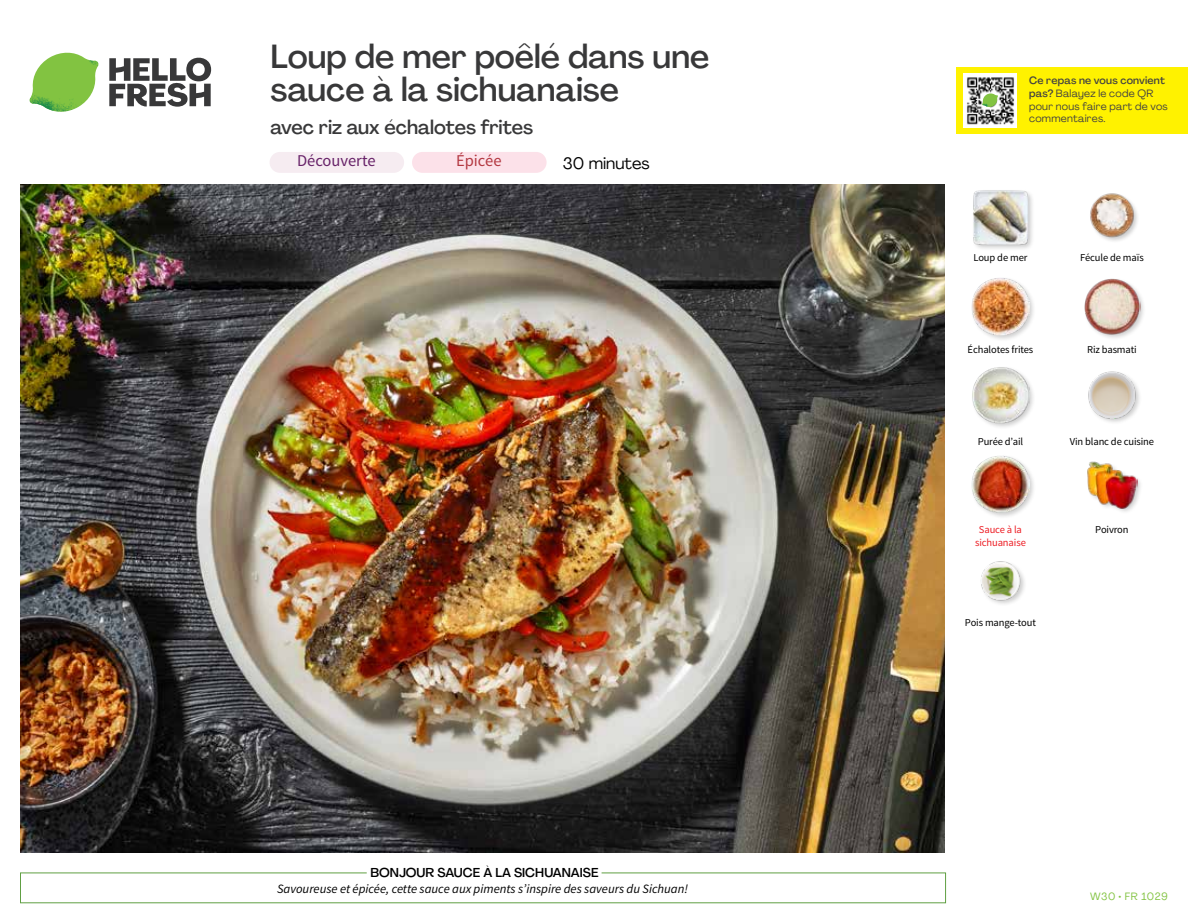
<style>
.page{position:relative;width:1188px;height:918px;background:#fff}
.page>*{position:absolute;margin:0;border:0;box-sizing:border-box;transform-origin:0 0}
.t1{font:500 33px/33px "Agrandir";color:#383839}
.t2{font:500 19.5px "Agrandir";color:#383839}
.t3{font:16.5px "Source Sans Pro";color:#682369}
.t4{font:16.5px "Agrandir";color:#000}
.t5{font:16.5px "Source Sans Pro";color:#b33841}
.t6{font:italic 12.75px "Source Sans Pro";color:#000}
.t7{font:500 12.75px "Agrandir";color:#000}
.t8{font:10.5px "Source Sans Pro";letter-spacing:-.01em;color:#000}
.t9{font:10.5px/12.8px "Agrandir";letter-spacing:.02em;color:#414042}
.t10{font:10.5px/13.5px "Source Sans Pro";letter-spacing:-.01em;color:#ed1d24;text-align:center}
.t11{font:10.5px "Agrandir";letter-spacing:.05em;color:#82c341}
.s1{font-weight:500}
</style>
<div class="page">
<svg style="left:109px;top:57px;width:102px;height:50px"></svg>
<svg style="left:34px;top:53px;width:62px;height:40px"></svg>
<img style="left:67px;top:53px;width:32px;height:26px">
<img style="left:33px;top:75px;width:59px;height:11px">
<img style="left:29px;top:79px;width:61px;height:33px">
<img style="left:65px;top:86px;width:27px;height:25px">
<div style="left:20px;top:873px;width:926px;height:30px;border:1px solid #609f43"></div>
<div style="left:367px;top:865px;width:235px;height:15px;background:#fff"></div>
<img style="left:21px;top:184px;width:924px;height:668px">
<div style="left:270px;top:152px;width:134px;height:21px;background:#f6ecf1;border-radius:10px"></div>
<div style="left:412px;top:152px;width:135px;height:21px;background:#fce1e9;border-radius:10px"></div>
<img style="left:981px;top:561px;width:44px;height:43px">
<div style="left:1086px;top:461px;width:57px;height:54px;background:#000;opacity:.2"></div>
<img style="left:1087px;top:461px;width:50px;height:48px">
<div style="left:971px;top:454px;width:65px;height:66px;background:#000;opacity:.2"></div>
<img style="left:972px;top:455px;width:57px;height:58px">
<img style="left:1088px;top:371px;width:52px;height:51px">
<div style="left:971px;top:366px;width:64px;height:64px;background:#000;opacity:.2"></div>
<img style="left:972px;top:367px;width:57px;height:57px">
<div style="left:1083px;top:278px;width:63px;height:63px;background:#000;opacity:.2"></div>
<img style="left:1083px;top:278px;width:58px;height:57px">
<div style="left:971px;top:277px;width:65px;height:65px;background:#000;opacity:.2"></div>
<img style="left:972px;top:278px;width:57px;height:57px">
<img style="left:1090px;top:193px;width:48px;height:48px">
<div style="left:972px;top:189px;width:63px;height:62px;background:#000;opacity:.2"></div>
<img style="left:972px;top:189px;width:57px;height:57px">
<div style="left:956px;top:67px;width:232px;height:67px;background:#fff200"></div>
<img style="left:964px;top:74px;width:52px;height:54px">
<svg style="left:982px;top:93px;width:16px;height:14px"></svg>
<h1 class="t1" style="left:271px;top:39px;width:440px">Loup de mer poêlé dans une sauce à la sichuanaise</h1>
<h2 class="t2" style="left:271px;top:115px;width:264px">avec riz aux échalotes frites</h2>
<h3 class="t5" style="left:456px;top:151px;width:47px">Épicée</h3>
<h3 class="t4" style="left:563px;top:153px;width:88px">30 minutes</h3>
<h3 class="t3" style="left:297px;top:151px;width:80px">Découverte</h3>
<p class="t7" style="left:370px;top:864px;width:230px">BONJOUR SAUCE À LA SICHUANAISE</p>
<p class="t6" style="left:277px;top:881px;width:412px">Savoureuse et épicée, cette sauce aux piments s’inspire des saveurs du Sichuan!</p>
<p class="t9" style="left:1029px;top:74px;width:140px"><span class="s1">Ce repas ne vous convient pas?</span> Balayez le code QR pour nous faire part de vos commentaires.</p>
<p class="t8" style="left:974px;top:251px;width:55px">Loup de mer</p>
<p class="t8" style="left:1080px;top:251px;width:65px">Fécule de maïs</p>
<p class="t8" style="left:968px;top:343px;width:67px">Échalotes frites</p>
<p class="t8" style="left:1087px;top:343px;width:51px">Riz basmati</p>
<p class="t8" style="left:978px;top:435px;width:47px">Purée d’ail</p>
<p class="t8" style="left:1070px;top:435px;width:86px">Vin blanc de cuisine</p>
<p class="t10" style="left:975px;top:522px;width:52px">Sauce à la sichuanaise</p>
<p class="t8" style="left:1095px;top:523px;width:35px">Poivron</p>
<p class="t8" style="left:965px;top:616px;width:72px">Pois mange-tout</p>
<p class="t11" style="left:1090px;top:890px;width:79px">W30 • FR 1029</p>
</div>
